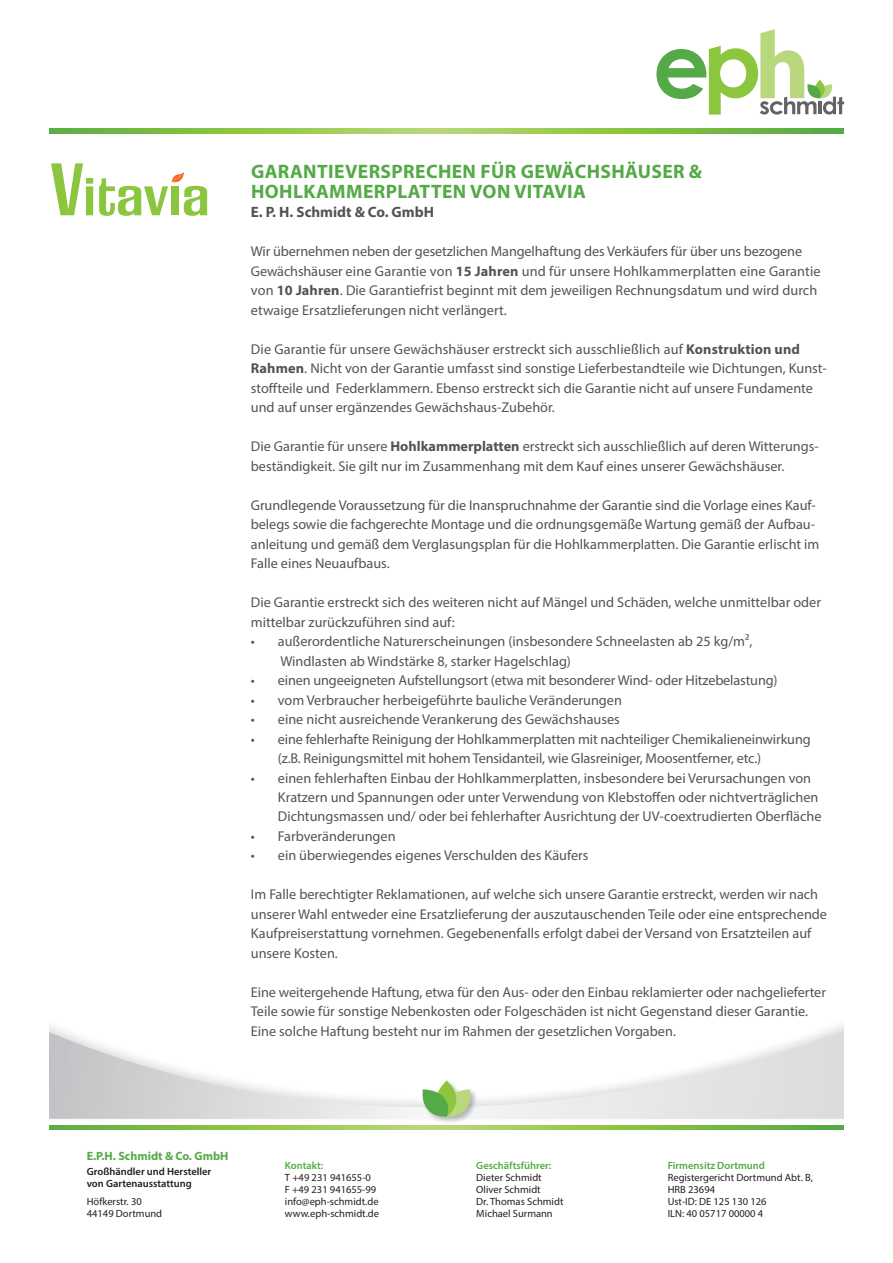
<style>
.page{position:relative;width:893px;height:1263px;background:#fff}
.page>*{position:absolute;margin:0;border:0;box-sizing:border-box;transform-origin:0 0}
.t1{font:700 19.5px/19.5px "Myriad Pro";letter-spacing:.02em;color:#54aa46}
.t2{font:700 15px "Myriad Pro";color:#515455}
.t3{font:14.25px/19.5px "Myriad Pro";color:#515455}
.t4{font:700 12px "Myriad Pro";color:#54aa46}
.t5{font:10.5px/12px "Myriad Pro";color:#231f20}
.t6{font:600 10.5px/12px "Myriad Pro";color:#231f20}
.t7{font:600 10.5px "Myriad Pro";color:#54aa46}
.s1{font-weight:700}
</style>
<div class="page">
<svg style="left:49px;top:1024px;width:795px;height:102px"></svg>
<div style="left:421px;top:1079px;width:57px;height:45px;background:#231f20;opacity:.3"></div>
<svg style="left:422px;top:1080px;width:48px;height:36px"></svg>
<svg style="left:49px;top:1126px;width:795px;height:4px;background:#89c24f"></svg>
<svg style="left:49px;top:129px;width:795px;height:4px;background:#89c24f"></svg>
<svg style="left:51px;top:163px;width:42px;height:52px"></svg>
<svg style="left:99px;top:172px;width:108px;height:44px"></svg>
<svg style="left:656px;top:29px;width:188px;height:86px"></svg>
<h1 class="t1" style="left:251px;top:161px;width:452px">GARANTIEVERSPRECHEN FÜR GEWÄCHSHÄUSER &amp;<br>HOHLKAMMERPLATTEN VON VITAVIA</h1>
<p class="t2" style="left:251px;top:202px;width:185px">E. P. H. Schmidt &amp; Co. GmbH</p>
<p class="t3" style="left:251px;top:241px;width:571px">Wir übernehmen neben der gesetzlichen Mangelhaftung des Verkäufers für über uns bezogene Gewächshäuser eine Garantie von <span class="s1">15 Jahren</span> und für unsere Hohlkammerplatten eine Garantie von <span class="s1">10 Jahren</span>. Die Garantiefrist beginnt mit dem jeweiligen Rechnungsdatum und wird durch etwaige Ersatzlieferungen nicht verlängert.</p>
<p class="t3" style="left:251px;top:339px;width:577px">Die Garantie für unsere Gewächshäuser erstreckt sich ausschließlich auf <span class="s1">Konstruktion und Rahmen</span>. Nicht von der Garantie umfasst sind sonstige Lieferbestandteile wie Dichtungen, Kunst&shy;stoffteile und Federklammern. Ebenso erstreckt sich die Garantie nicht auf unsere Fundamente und auf unser ergänzendes Gewächshaus-Zubehör.</p>
<p class="t3" style="left:251px;top:436px;width:569px">Die Garantie für unsere <span class="s1">Hohlkammerplatten</span> erstreckt sich ausschließlich auf deren Witterungs&shy;beständigkeit. Sie gilt nur im Zusammenhang mit dem Kauf eines unserer Gewächshäuser.</p>
<p class="t3" style="left:251px;top:495px;width:570px">Grundlegende Voraussetzung für die Inanspruchnahme der Garantie sind die Vorlage eines Kauf&shy;belegs sowie die fachgerechte Montage und die ordnungsgemäße Wartung gemäß der Aufbau&shy;anleitung und gemäß dem Verglasungsplan für die Hohlkammerplatten. Die Garantie erlischt im Falle eines Neuaufbaus.</p>
<p class="t3" style="left:251px;top:592px;width:572px">Die Garantie erstreckt sich des weiteren nicht auf Mängel und Schäden, welche unmittelbar oder mittelbar zurückzuführen sind auf:</p>
<p class="t3" style="left:280px;top:631px;width:474px;text-indent:-30px">• außerordentliche Naturerscheinungen (insbesondere Schneelasten ab 25 kg/m²,<br>Windlasten ab Windstärke 8, starker Hagelschlag)</p>
<p class="t3" style="left:251px;top:670px;width:528px">• einen ungeeigneten Aufstellungsort (etwa mit besonderer Wind- oder Hitzebelastung)</p>
<p class="t3" style="left:251px;top:690px;width:373px">• vom Verbraucher herbeigeführte bauliche Veränderungen</p>
<p class="t3" style="left:251px;top:709px;width:370px">• eine nicht ausreichende Verankerung des Gewächshauses</p>
<p class="t3" style="left:278px;top:729px;width:534px;text-indent:-27px">• eine fehlerhafte Reinigung der Hohlkammerplatten mit nachteiliger Chemikalieneinwirkung (z.B. Reinigungsmittel mit hohem Tensidanteil, wie Glasreiniger, Moosentferner, etc.)</p>
<p class="t3" style="left:278px;top:768px;width:545px;text-indent:-27px">• einen fehlerhaften Einbau der Hohlkammerplatten, insbesondere bei Verursachungen von<br>Kratzern und Spannungen oder unter Verwendung von Klebstoffen oder nichtverträglichen<br>Dichtungsmassen und/ oder bei fehlerhafter Ausrichtung der UV-coextrudierten Oberfläche</p>
<p class="t3" style="left:251px;top:826px;width:146px">• Farbveränderungen</p>
<p class="t3" style="left:251px;top:846px;width:339px">• ein überwiegendes eigenes Verschulden des Käufers</p>
<p class="t3" style="left:251px;top:885px;width:578px">Im Falle berechtigter Reklamationen, auf welche sich unsere Garantie erstreckt, werden wir nach unserer Wahl entweder eine Ersatzlieferung der auszutauschenden Teile oder eine entsprechende Kaufpreiserstattung vornehmen. Gegebenenfalls erfolgt dabei der Versand von Ersatzteilen auf unsere Kosten.</p>
<p class="t3" style="left:251px;top:982px;width:577px">Eine weitergehende Haftung, etwa für den Aus- oder den Einbau reklamierter oder nachgelieferter<br>Teile sowie für sonstige Nebenkosten oder Folgeschäden ist nicht Gegenstand dieser Garantie.<br>Eine solche Haftung besteht nur im Rahmen der gesetzlichen Vorgaben.</p>
<p class="t4" style="left:87px;top:1148px;width:143px">E.P.H. Schmidt &amp; Co. GmbH</p>
<p class="t6" style="left:87px;top:1165px;width:126px">Großhändler und Hersteller von Gartenausstattung</p>
<p class="t5" style="left:87px;top:1195px;width:77px">Höfkerstr. 30<br>44149 Dortmund</p>
<p class="t7" style="left:285px;top:1159px;width:40px">Kontakt:</p>
<p class="t5" style="left:285px;top:1171px;width:96px">T +49 231 941655-0<br>F +49 231 941655-99 info@eph-schmidt.de www.eph-schmidt.de</p>
<p class="t7" style="left:476px;top:1159px;width:77px">Geschäftsführer:</p>
<p class="t5" style="left:476px;top:1171px;width:89px">Dieter Schmidt<br>Oliver Schmidt<br>Dr. Thomas Schmidt<br>Michael Surmann</p>
<p class="t7" style="left:668px;top:1159px;width:99px">Firmensitz Dortmund</p>
<p class="t5" style="left:668px;top:1171px;width:147px">Registergericht Dortmund Abt. B,<br>HRB 23694<br>Ust-ID: DE 125 130 126<br>ILN: 40 05717 00000 4</p>
</div>
